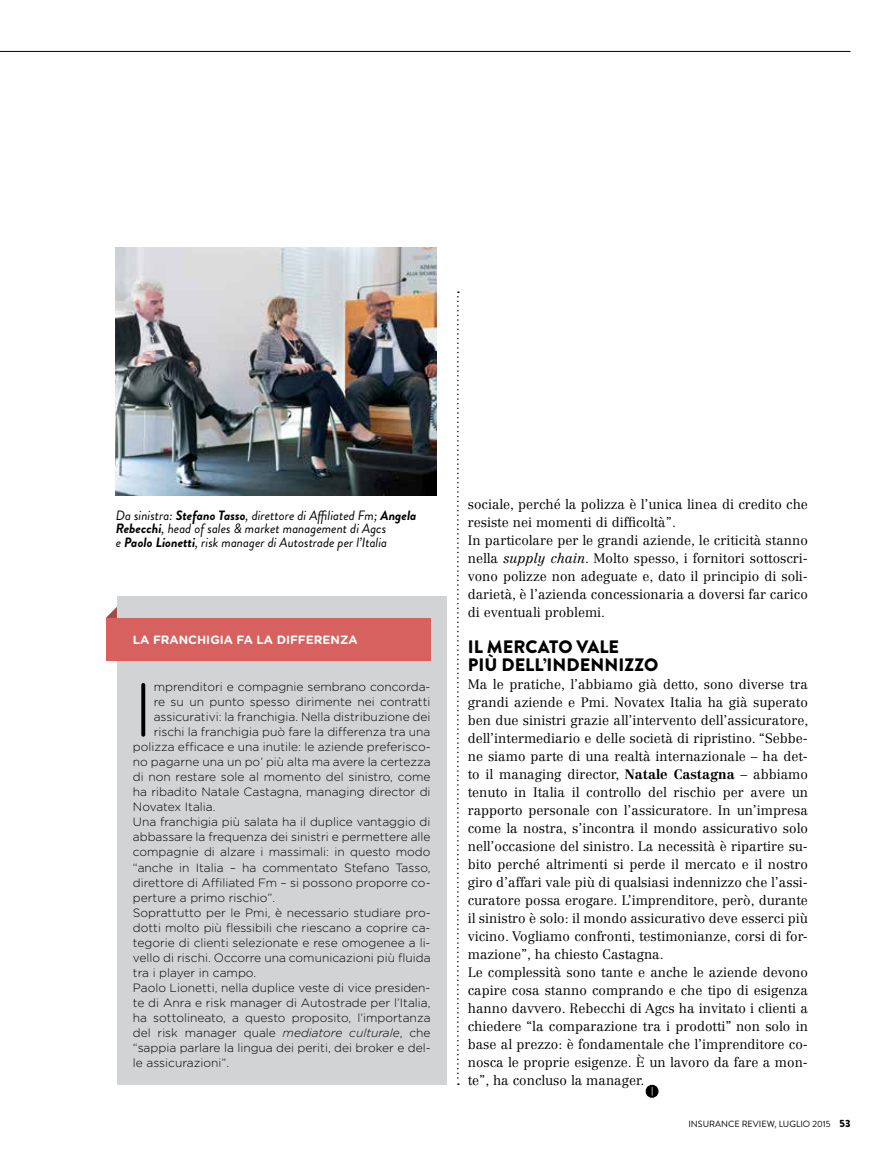
<style>
.page{position:relative;width:893px;height:1170px;background:#fff}
.page>*{position:absolute;margin:0;border:0;box-sizing:border-box;transform-origin:0 0}
.t1{font:300 75.9px "Gotham Rounded";color:#000}
.t2{font:900 18px/18px "Brandon Grotesque";letter-spacing:.005em;color:#000}
.t3{font:300 13.5px/18px "Centennial LT Std";color:#000}
.t4{font:italic 13.5px/13.5px "Brandon Grotesque";color:#000}
.t5{font:300 12px "Gotham Rounded";color:#000}
.t6{font:700 12px "Gotham Rounded";color:#fff}
.t7{font:9px "Brandon Grotesque";color:#000}
.s1{font-weight:700}
.s2{font-style:italic}
.s3{font-weight:900;font-size:10.5px}
</style>
<div class="page">
<hr style="left:0;top:51px;width:850px;height:1px;background:#000">
<svg style="left:106px;top:607px;width:11px;height:11px"></svg>
<div style="left:117px;top:596px;width:329px;height:488px;background:#d1d3d4"></div>
<div style="left:106px;top:618px;width:325px;height:42px;background:#d7615e"></div>
<img style="left:116px;top:247px;width:321px;height:248px">
<svg style="left:457px;top:291px;width:2px;height:793px"></svg>
<svg style="left:646px;top:1084px;width:12px;height:13px"></svg>
<p class="t4" style="left:116px;top:508px;width:302px">Da sinistra: <span class="s1">Stefano Tasso</span>, direttore di Affiliated Fm; <span class="s1">Angela<br>Rebecchi</span>, head of sales &amp; market management di Agcs<br>e <span class="s1">Paolo Lionetti</span>, risk manager di Autostrade per l’Italia</p>
<p class="t6" style="left:133px;top:631px;width:226px">LA FRANCHIGIA FA LA DIFFERENZA</p>
<h1 class="t1" style="left:133px;top:658px;width:22px">I</h1>
<p class="t5" style="left:154px;top:679px;width:278px">mprenditori e compagnie sembrano concorda-</p>
<p class="t5" style="left:154px;top:694px;width:278px">re su un punto spesso dirimente nei contratti</p>
<p class="t5" style="left:154px;top:709px;width:278px">assicurativi: la franchigia. Nella distribuzione dei</p>
<p class="t5" style="left:154px;top:724px;width:278px">rischi la franchigia può fare la differenza tra una</p>
<p class="t5" style="left:133px;top:739px;width:299px">polizza efficace e una inutile: le aziende preferisco-</p>
<p class="t5" style="left:133px;top:754px;width:299px">no pagarne una un po’ più alta ma avere la certezza</p>
<p class="t5" style="left:133px;top:769px;width:299px">di non restare sole al momento del sinistro, come</p>
<p class="t5" style="left:133px;top:784px;width:299px">ha ribadito Natale Castagna, managing director di</p>
<p class="t5" style="left:133px;top:799px;width:84px">Novatex Italia.</p>
<p class="t5" style="left:133px;top:814px;width:299px">Una franchigia più salata ha il duplice vantaggio di</p>
<p class="t5" style="left:133px;top:829px;width:299px">abbassare la frequenza dei sinistri e permettere alle</p>
<p class="t5" style="left:133px;top:844px;width:299px">compagnie di alzare i massimali: in questo modo</p>
<p class="t5" style="left:133px;top:859px;width:299px">“anche in Italia – ha commentato Stefano Tasso,</p>
<p class="t5" style="left:133px;top:874px;width:299px">direttore di Affiliated Fm – si possono proporre co-</p>
<p class="t5" style="left:133px;top:889px;width:144px">perture a primo rischio”.</p>
<p class="t5" style="left:133px;top:904px;width:299px">Soprattutto per le Pmi, è necessario studiare pro-</p>
<p class="t5" style="left:133px;top:919px;width:299px">dotti molto più flessibili che riescano a coprire ca-</p>
<p class="t5" style="left:133px;top:934px;width:299px">tegorie di clienti selezionate e rese omogenee a li-</p>
<p class="t5" style="left:133px;top:949px;width:299px">vello di rischi. Occorre una comunicazioni più fluida</p>
<p class="t5" style="left:133px;top:964px;width:125px">tra i player in campo.</p>
<p class="t5" style="left:133px;top:979px;width:299px">Paolo Lionetti, nella duplice veste di vice presiden-</p>
<p class="t5" style="left:133px;top:994px;width:299px">te di Anra e risk manager di Autostrade per l’Italia,</p>
<p class="t5" style="left:133px;top:1009px;width:299px">ha sottolineato, a questo proposito, l’importanza</p>
<p class="t5" style="left:133px;top:1024px;width:299px">del risk manager quale <span class="s2">mediatore culturale</span>, che</p>
<p class="t5" style="left:133px;top:1039px;width:299px">“sappia parlare la lingua dei periti, dei broker e del-</p>
<p class="t5" style="left:133px;top:1054px;width:98px">le assicurazioni”.</p>
<p class="t3" style="left:468px;top:495px;width:342px">sociale, perché la polizza è l’unica linea di credito che resiste nei momenti di difficoltà”.<br>In particolare per le grandi aziende, le criticità stanno nella <span class="s2">supply chain</span>. Molto spesso, i fornitori sottoscri&shy;vono polizze non adeguate e, dato il principio di soli&shy;darietà, è l’azienda concessionaria a doversi far carico di eventuali problemi.</p>
<h2 class="t2" style="left:468px;top:637px;width:192px">IL MERCATO VALE<br>PIÙ DELL’INDENNIZZO</h2>
<p class="t3" style="left:468px;top:675px;width:342px">Ma le pratiche, l’abbiamo già detto, sono diverse tra grandi aziende e Pmi. Novatex Italia ha già superato ben due sinistri grazie all’intervento dell’assicuratore, dell’intermediario e delle società di ripristino. “Sebbe&shy;ne siamo parte di una realtà internazionale – ha det&shy;to il managing director, <span class="s1">Natale Castagna</span> – abbiamo tenuto in Italia il controllo del rischio per avere un rapporto personale con l’assicuratore. In un’impresa come la nostra, s’incontra il mondo assicurativo solo nell’occasione del sinistro. La necessità è ripartire su&shy;bito perché altrimenti si perde il mercato e il nostro giro d’affari vale più di qualsiasi indennizzo che l’assi&shy;curatore possa erogare. L’imprenditore, però, durante il sinistro è solo: il mondo assicurativo deve esserci più vicino. Vogliamo confronti, testimonianze, corsi di for&shy;mazione”, ha chiesto Castagna.<br>Le complessità sono tante e anche le aziende devono capire cosa stanno comprando e che tipo di esigenza hanno davvero. Rebecchi di Agcs ha invitato i clienti a chiedere “la comparazione tra i prodotti” non solo in base al prezzo: è fondamentale che l’imprenditore co&shy;nosca le proprie esigenze. È un lavoro da fare a mon&shy;te”, ha concluso la manager.</p>
<p class="t7" style="left:688px;top:1117px;width:164px">INSURANCE REVIEW, LUGLIO 2015 <span class="s3">53</span></p>
</div>
